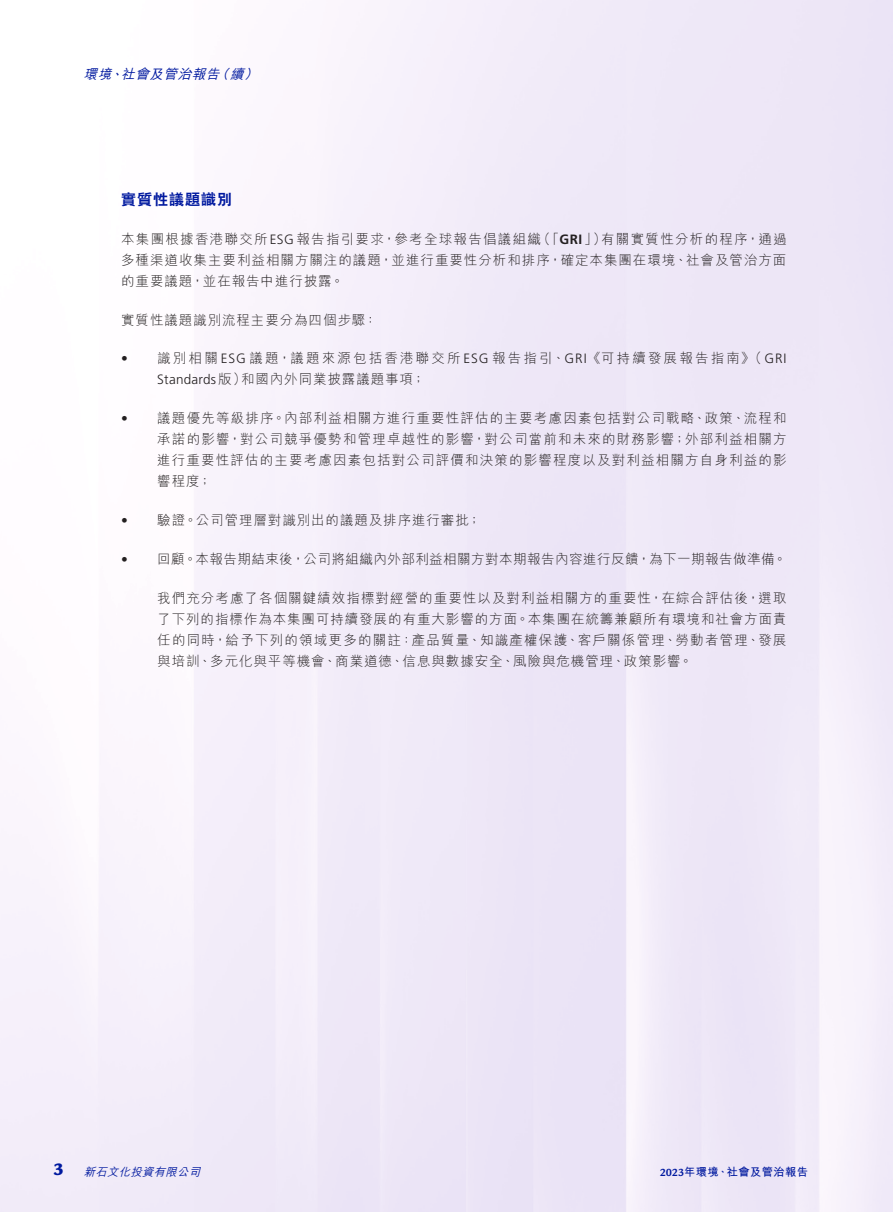
<style>
.page{position:relative;width:893px;height:1212px;background:#fff}
.page>*{position:absolute;margin:0;border:0;box-sizing:border-box;transform-origin:0 0}
.t1{font:900 18px "Legacy Sans Std";color:#00199f}
.t2{font:800 15px "C Hei 2 HK";letter-spacing:.07em;color:#00199f}
.t3{font:300 13.5px/21px "M Hei HK";letter-spacing:.075em;color:#231f20;text-align:justify}
.t4{font:300 13.5px "M Hei HK";letter-spacing:.16em;color:#231f20}
.t5{font:300 13.5px "M Hei HK";letter-spacing:.035em;color:#231f20}
.t6{font:300 13.5px "Frutiger LT Std";letter-spacing:.02em;color:#231f20}
.t7{font:italic 500 13.5px "M Hei HK";color:#00199f}
.t8{font:300 13.5px "M Hei HK";letter-spacing:.095em;color:#231f20}
.t9{font:700 11.25px "M Hei HK";letter-spacing:.035em;color:#00199f}
.t10{font:italic 500 11.25px "M Hei HK";color:#00199f}
.s1{font-family:"Frutiger LT Std"}
.s2{font-family:"Frutiger LT Std";font-weight:700}
.s3{font-family:"M Hei HK"}
.s4{font-family:"Legacy Sans Std"}
</style>
<div class="page">
<p class="t7" style="left:84px;top:64px;width:166px">環境社會及管治報告續</p>
<p class="t7" style="left:215px;top:64px;width:20px">（</p>
<p class="t7" style="left:244px;top:64px;width:20px">(</p>
<p class="t7" style="left:110px;top:64px;width:20px">、</p>
<p class="t2" style="left:121px;top:192px;width:113px">實質性議題識別</p>
<p class="t3" style="left:121px;top:228px;width:667px;text-align:left">本集團根據香港聯交所<span class="s1">ESG</span>報告指引要求，參考全球報告倡議組織<br>多種渠道收集主要利益相關方關注的議題，並進行重要性分析和排序，確定本集團在環境、社會及管治方面的重要議題，並在報告中進行披露。</p>
<p class="t3" style="left:121px;top:309px;width:258px">實質性議題識別流程主要分為四個步驟：</p>
<p class="t4" style="left:157px;top:351px;width:631px">識別相關<span class="s1">ESG</span>議題，議題來源包括香港聯交所<span class="s1">ESG</span> 報告指引、<span class="s1">GRI</span>《可持續發展報告指南》（ <span class="s1">GRI</span></p>
<p class="t3" style="left:537px;top:228px;width:71px">（「<span class="s2">GRI</span>」）</p>
<p class="t8" style="left:601px;top:232px;width:187px">有關實質性分析的程序，通過</p>
<p class="t6" style="left:121px;top:351px;width:8px">•</p>
<p class="t6" style="left:121px;top:411px;width:8px">•</p>
<p class="t6" style="left:121px;top:513px;width:8px">•</p>
<p class="t6" style="left:121px;top:552px;width:8px">•</p>
<p class="t6" style="left:157px;top:372px;width:90px">Standards<span class="s3">版）</span></p>
<p class="t3" style="left:157px;top:408px;width:631px">議題優先等級排序。內部利益相關方進行重要性評估的主要考慮因素包括對公司戰略、政策、流程和</p>
<p class="t3" style="left:241px;top:369px;width:186px">和國內外同業披露議題事項;</p>
<p class="t3" style="left:157px;top:429px;width:631px">承諾的影響，對公司競爭優勢和管理卓越性的影響，對公司當前和未來的財務影響；外部利益相關方進行重要性評估的主要考慮因素包括對公司評價和決策的影響程度以及對利益相關方自身利益的影響程度;</p>
<p class="t3" style="left:157px;top:509px;width:325px">驗證。公司管理層對識別出的議題及排序進行審批;</p>
<p class="t5" style="left:157px;top:552px;width:631px">回顧。本報告期結束後，公司將組織內外部利益相關方對本期報告內容進行反饋，為下一期報告做準備。</p>
<p class="t3" style="left:157px;top:587px;width:631px">我們充分考慮了各個關鍵績效指標對經營的重要性以及對利益相關方的重要性，在綜合評估後，選取了下列的指標作為本集團可持續發展的有重大影響的方面。本集團在統籌兼顧所有環境和社會方面責任的同時，給予下列的領域更多的關註：產品質量、知識產權保護、客戶關係管理、勞動者管理、發展與培訓、多元化與平等機會、商業道德、信息與數據安全、風險與危機管理、政策影響。</p>
<h1 class="t1" style="left:54px;top:1158px;width:12px">3</h1>
<p class="t10" style="left:84px;top:1163px;width:121px">新石文化投資有限公司</p>
<p class="t9" style="left:660px;top:1163px;width:150px"><span class="s4">2023</span>年環境、社會及管治報告</p>
</div>
